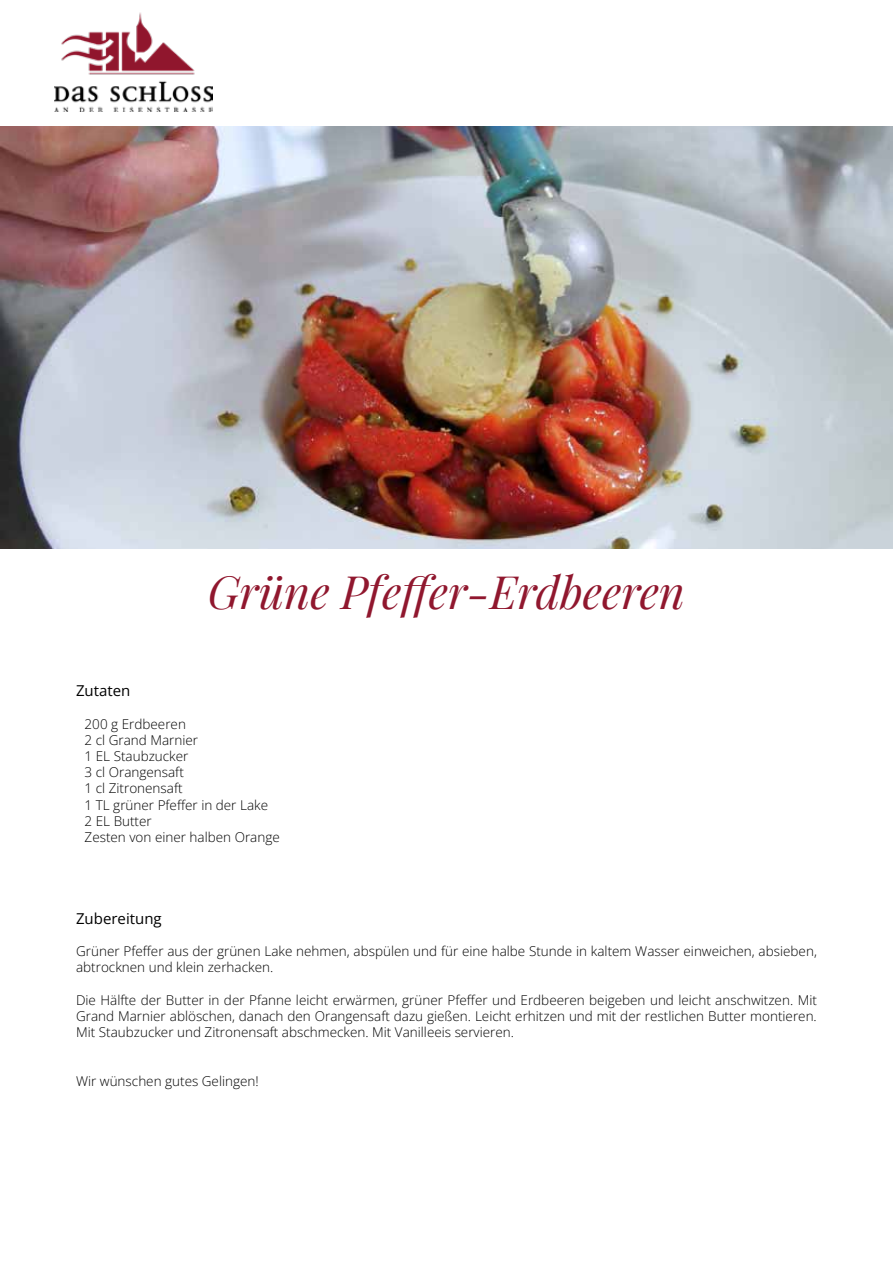
<style>
.page{position:relative;width:893px;height:1263px;background:#fff}
.page>*{position:absolute;margin:0;border:0;box-sizing:border-box;transform-origin:0 0}
.t1{font:italic 45px "Playfair Display";color:#90172e}
.t2{font:15px "Open Sans";color:#000}
.t3{font:300 13.5px/16.2px "Open Sans";color:#000}
</style>
<div class="page">
<img style="left:0;top:126px;width:893px;height:423px">
<img style="left:54px;top:12px;width:158px;height:100px">
<h1 class="t1" style="left:208px;top:557px;width:479px">Grüne Pfeffer-Erdbeeren</h1>
<p class="t2" style="left:76px;top:680px;width:56px">Zutaten</p>
<p class="t3" style="left:85px;top:715px;width:197px">200 g Erdbeeren<br>2 cl Grand Marnier<br>1 EL Staubzucker<br>3 cl Orangensaft<br>1 cl Zitronensaft<br>1 TL grüner Pfeffer in der Lake<br>2 EL Butter<br>Zesten von einer halben Orange</p>
<p class="t2" style="left:76px;top:908px;width:87px">Zubereitung</p>
<p class="t3" style="left:76px;top:942px;width:742px">Grüner Pfeffer aus der grünen Lake nehmen, abspülen und für eine halbe Stunde in kaltem Wasser einweichen, absieben, abtrocknen und klein zerhacken.</p>
<p class="t3" style="left:76px;top:991px;width:742px;text-align:justify">Die Hälfte der Butter in der Pfanne leicht erwärmen, grüner Pfeffer und Erdbeeren beigeben und leicht anschwitzen. Mit Grand Marnier ablöschen, danach den Orangensaft dazu gießen. Leicht erhitzen und mit der restlichen Butter montieren.<br>Mit Staubzucker und Zitronensaft abschmecken. Mit Vanilleeis servieren.</p>
<p class="t3" style="left:76px;top:1072px;width:184px">Wir wünschen gutes Gelingen!</p>
</div>
